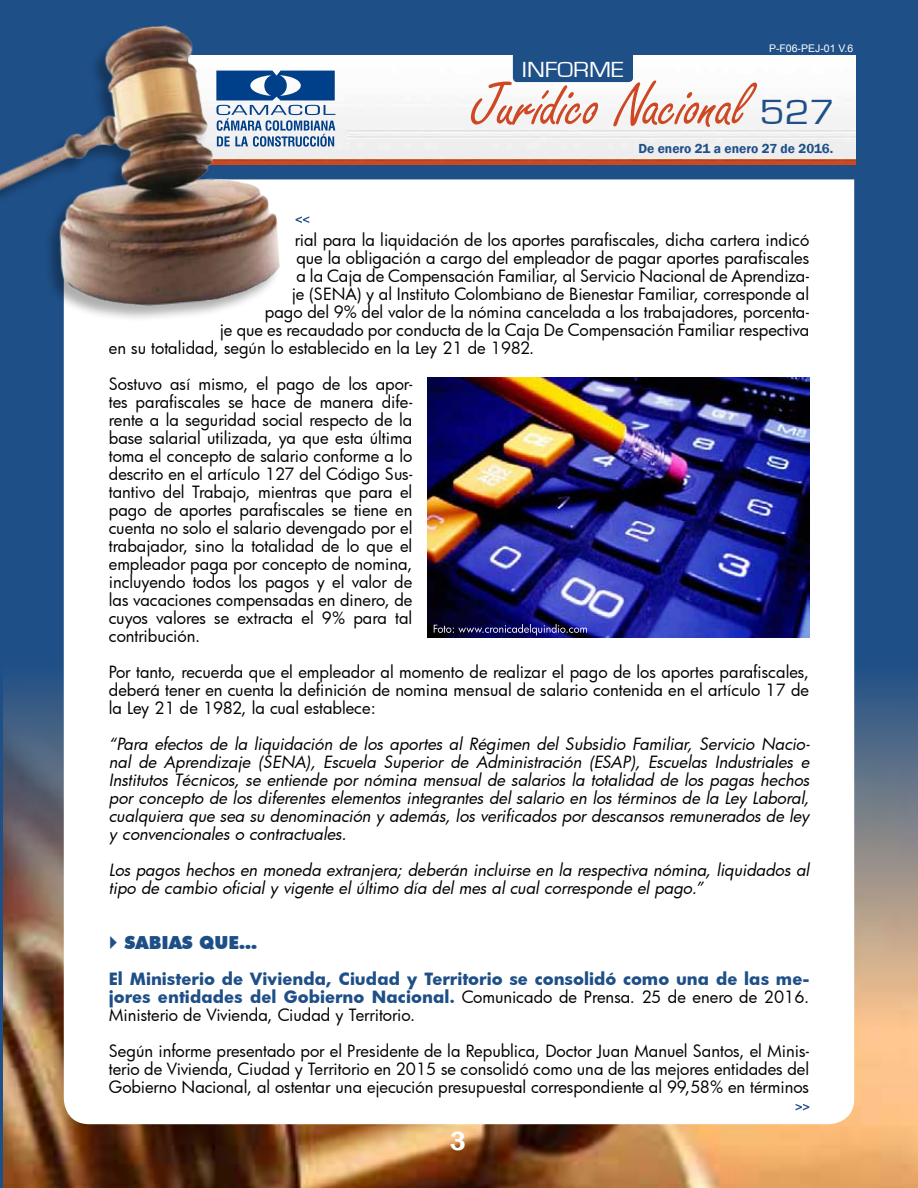
<style>
.page{position:relative;width:918px;height:1188px;background:#1e4f87}
.page>*{position:absolute;margin:0;border:0;box-sizing:border-box;transform-origin:0 0}
.t1{font:66px "Freestyle Scr D";letter-spacing:-.01em;color:#cd4823}
.t2{font:36px "Eurostile";color:#1e4f87;scale:1.14 1}
.t3{font:600 27px "Franklin Gothic";color:#fff}
.t4{font:22.5px "Eurostile";color:#fff;scale:1.14 1}
.t5{font:900 18px "Futura BT";color:#1d4f87}
.t6{font:16.5px/18px "Futura";color:#000;text-align:justify}
.t7{font:italic 16.5px/18px "Futura";color:#000;text-align:justify}
.t8{font:700 16.5px/18px "Futura";color:#1e4f87;text-align:justify}
.t9{font:600 13.5px "Franklin Gothic";color:#1e4f87}
.t10{font:10.5px "Arial";color:#fff}
.s1{font-weight:400;color:#000}
</style>
<div class="page">
<img style="left:4px;top:665px;width:914px;height:523px">
<div style="left:64px;top:179px;width:790px;height:945px;background:#fff"></div>
<img style="left:282px;top:55px;width:574px;height:109px">
<div style="left:513px;top:37px;width:120px;height:45px;background:#1e4f87;border-radius:4px"></div>
<svg style="left:282px;top:71px;width:53px;height:76px;background:#7898be"></svg>
<div style="left:0;top:26px;width:280px;height:297px;background:#000;opacity:.32"></div>
<img style="left:0;top:25px;width:282px;height:291px">
<svg style="left:296px;top:216px;width:13px;height:7px"></svg>
<svg style="left:796px;top:1104px;width:13px;height:6px"></svg>
<img style="left:427px;top:377px;width:383px;height:261px">
<svg style="left:434px;top:624px;width:153px;height:11px;background:#302f69"></svg>
<svg style="left:110px;top:936px;width:7px;height:13px"></svg>
<h3 class="t4" style="left:522px;top:57px;width:91px">INFORME</h3>
<p class="t10" style="left:769px;top:42px;width:86px">P-F06-PEJ-01 V.6</p>
<h1 class="t1" style="left:471px;top:70px;width:278px">Jurídico Nacional</h1>
<h2 class="t2" style="left:760px;top:93px;width:68px">527</h2>
<p class="t9" style="left:638px;top:140px;width:197px">De enero 21 a enero 27 de 2016.</p>
<p class="t6" style="left:295px;top:230px;width:516px">rial para la liquidación de los aportes parafiscales, dicha cartera indicó</p>
<p class="t6" style="left:296px;top:248px;width:514px">que la obligación a cargo del empleador de pagar aportes parafiscales</p>
<p class="t6" style="left:296px;top:266px;width:515px">a la Caja de Compensación Familiar, al Servicio Nacional de Aprendiza-</p>
<p class="t6" style="left:292px;top:284px;width:519px">je (SENA) y al Instituto Colombiano de Bienestar Familiar, corresponde al</p>
<p class="t6" style="left:265px;top:302px;width:546px">pago del 9% del valor de la nómina cancelada a los trabajadores, porcenta-</p>
<p class="t6" style="left:220px;top:320px;width:591px">je que es recaudado por conducta de la Caja De Compensación Familiar respectiva</p>
<p class="t6" style="left:109px;top:338px;width:427px">en su totalidad, según lo establecido en la Ley 21 de 1982.</p>
<p class="t6" style="left:109px;top:374px;width:305px">Sostuvo así mismo, el pago de los apor&shy;tes parafiscales se hace de manera dife&shy;rente a la seguridad social respecto de la base salarial utilizada, ya que esta última toma el concepto de salario conforme a lo descrito en el artículo 127 del Código Sus&shy;tantivo del Trabajo, mientras que para el pago de aportes parafiscales se tiene en cuenta no solo el salario devengado por el trabajador, sino la totalidad de lo que el empleador paga por concepto de nomina, incluyendo todos los pagos y el valor de las vacaciones compensadas en dinero, de cuyos valores se extracta el 9% para tal contribución.</p>
<p class="t6" style="left:109px;top:662px;width:702px">Por tanto, recuerda que el empleador al momento de realizar el pago de los aportes parafiscales, deberá tener en cuenta la definición de nomina mensual de salario contenida en el artículo 17 de la Ley 21 de 1982, la cual establece:</p>
<p class="t7" style="left:109px;top:734px;width:703px">“Para efectos de la liquidación de los aportes al Régimen del Subsidio Familiar, Servicio Nacio&shy;nal de Aprendizaje (SENA), Escuela Superior de Administración (ESAP), Escuelas Industriales e Institutos Técnicos, se entiende por nómina mensual de salarios la totalidad de los pagas hechos por concepto de los diferentes elementos integrantes del salario en los términos de la Ley Laboral, cualquiera que sea su denominación y además, los verificados por descansos remunerados de ley y convencionales o contractuales.</p>
<p class="t7" style="left:109px;top:860px;width:702px">Los pagos hechos en moneda extranjera; deberán incluirse en la respectiva nómina, liquidados al tipo de cambio oficial y vigente el último día del mes al cual corresponde el pago.”</p>
<p class="t5" style="left:125px;top:932px;width:134px">SABIAS QUE…</p>
<p class="t8" style="left:109px;top:969px;width:702px">El Ministerio de Vivienda, Ciudad y Territorio se consolidó como una de las me&shy;jores entidades del Gobierno Nacional. <span class="s1">Comunicado de Prensa. 25 de enero de 2016.<br>Ministerio de Vivienda, Ciudad y Territorio.</span></p>
<p class="t6" style="left:109px;top:1042px;width:702px">Según informe presentado por el Presidente de la Republica, Doctor Juan Manuel Santos, el Minis&shy;terio de Vivienda, Ciudad y Territorio en 2015 se consolidó como una de las mejores entidades del Gobierno Nacional, al ostentar una ejecución presupuestal correspondiente al 99,58% en términos</p>
<h3 class="t3" style="left:450px;top:1124px;width:17px">3</h3>
</div>
